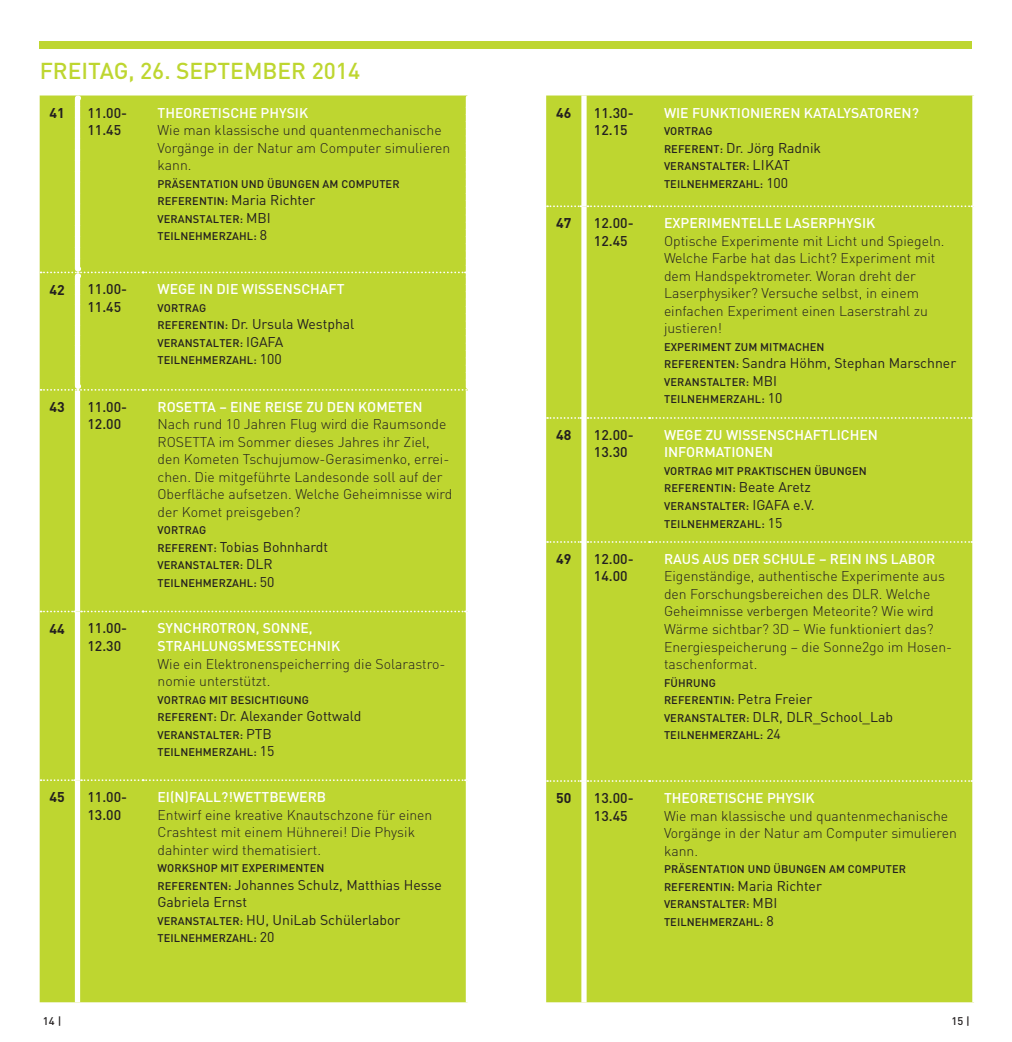
<style>
.page{position:relative;width:1012px;height:1042px;background:#fff}
.page>*{position:absolute;margin:0;border:0;box-sizing:border-box;transform-origin:0 0}
.t1{font:500 22.75px "DIN";color:#bed630}
.t2{font:300 14px/17.5px "DIN";color:#231f20}
.t3{font:14px/17.5px "DIN";color:#231f20}
.t4{font:500 14px/17.5px "DIN";color:#fff}
.t5{font:500 14px/17.5px "DIN";color:#231f20}
.t6{font:700 14px "DIN";color:#231f20}
.t7{font:500 11.03px/17.5px "DIN";letter-spacing:.01em;color:#231f20}
.s1{font-weight:500;font-size:11.03px}
.s2{font-weight:400;font-size:14px}
</style>
<div class="page">
<div style="left:40px;top:41px;width:932px;height:7px;background:#bed630"></div>
<div style="left:40px;top:95px;width:426px;height:907px;background:#bed630"></div>
<svg style="left:41px;top:610px;width:34px;height:2px"></svg>
<svg style="left:81px;top:610px;width:385px;height:2px"></svg>
<svg style="left:41px;top:779px;width:34px;height:2px"></svg>
<svg style="left:81px;top:779px;width:385px;height:2px"></svg>
<div style="left:75px;top:391px;width:5px;height:220px;background:#fff"></div>
<div style="left:75px;top:611px;width:5px;height:169px;background:#fff"></div>
<div style="left:75px;top:780px;width:5px;height:222px;background:#fff"></div>
<div style="left:41px;top:95px;width:427px;height:296px;background:#bed630"></div>
<div style="left:546px;top:95px;width:426px;height:907px;background:#bed630"></div>
<svg style="left:547px;top:205px;width:34px;height:2px"></svg>
<svg style="left:587px;top:205px;width:385px;height:2px"></svg>
<svg style="left:547px;top:417px;width:34px;height:2px"></svg>
<svg style="left:587px;top:417px;width:385px;height:2px"></svg>
<svg style="left:547px;top:541px;width:34px;height:2px"></svg>
<svg style="left:587px;top:541px;width:385px;height:2px"></svg>
<svg style="left:547px;top:780px;width:34px;height:2px"></svg>
<svg style="left:587px;top:780px;width:385px;height:2px"></svg>
<svg style="left:972px;top:95px;width:2px;height:111px"></svg>
<svg style="left:972px;top:206px;width:2px;height:212px"></svg>
<svg style="left:972px;top:418px;width:1px;height:124px"></svg>
<svg style="left:972px;top:542px;width:1px;height:239px"></svg>
<svg style="left:972px;top:781px;width:1px;height:221px"></svg>
<div style="left:581px;top:95px;width:6px;height:111px;background:#fff"></div>
<div style="left:581px;top:206px;width:6px;height:212px;background:#fff"></div>
<div style="left:581px;top:418px;width:6px;height:124px;background:#fff"></div>
<div style="left:581px;top:542px;width:6px;height:239px;background:#fff"></div>
<div style="left:581px;top:781px;width:6px;height:221px;background:#fff"></div>
<h1 class="t1" style="left:40px;top:56px;width:322px">FREITAG, 26. SEPTEM BER 2014</h1>
<p class="t6" style="left:50px;top:103px;width:17px">41</p>
<p class="t5" style="left:87px;top:103px;width:41px">11.00-<br>11.45</p>
<p class="t4" style="left:158px;top:103px;width:151px">THEORETISCHE PHYSIK</p>
<p class="t2" style="left:158px;top:121px;width:294px">Wie man klassische und quantenmechanische<br>Vorgänge in der Natur am Computer simulieren kann.</p>
<p class="t7" style="left:158px;top:174px;width:244px">PRÄSENTATION UND ÜBUNGEN AM COM PUTER</p>
<p class="t3" style="left:158px;top:191px;width:159px"><span class="s1">REFERENTIN:</span> Maria Richter</p>
<p class="t7" style="left:158px;top:209px;width:115px">VERANSTALTER: <span class="s2">MBI<br></span>TEILNEHM ERZAHL: <span class="s2">8</span></p>
<p class="t6" style="left:50px;top:280px;width:17px">42</p>
<p class="t5" style="left:87px;top:280px;width:41px">11.00-<br>11.45</p>
<p class="t4" style="left:158px;top:280px;width:180px">WEGE IN DIE WISSENSCHAFT</p>
<p class="t7" style="left:158px;top:299px;width:50px">VORT RAG</p>
<p class="t3" style="left:158px;top:315px;width:198px"><span class="s1">REFERENTIN:</span> Dr. Ursula Westphal</p>
<p class="t7" style="left:158px;top:334px;width:127px">VERANSTALTER: <span class="s2">IGAFA<br></span>TEILNEHM ERZAHL: <span class="s2">100</span></p>
<p class="t6" style="left:50px;top:398px;width:17px">43</p>
<p class="t5" style="left:87px;top:397px;width:41px">11.00-<br>12.00</p>
<p class="t4" style="left:158px;top:397px;width:10px">ROSE</p>
<p class="t4" style="left:192px;top:397px;width:232px">TTA – EINE REISE ZU DEN KOM ETEN</p>
<p class="t2" style="left:158px;top:415px;width:296px">Nach rund 10 Jahren Flug wird die Raumsonde ROSETTA im Sommer dieses Jahres ihr Ziel, den Kometen Tschujumow-Gerasimenko, errei&shy;chen. Die mitgeführte Landesonde soll auf der Oberfläche aufsetzen. Welche Geheimnisse wird der Komet preisgeben?</p>
<p class="t7" style="left:158px;top:521px;width:50px">VORT RAG</p>
<p class="t3" style="left:158px;top:538px;width:172px"><span class="s1">REFERENT:</span> Tobias Bohnhardt</p>
<p class="t7" style="left:158px;top:556px;width:118px">VERANSTALTER: <span class="s2">DLR<br></span>TEILNEHM ERZAHL: <span class="s2">50</span></p>
<p class="t6" style="left:50px;top:619px;width:17px">44</p>
<p class="t5" style="left:87px;top:619px;width:41px">11.00-<br>12.30</p>
<p class="t4" style="left:158px;top:619px;width:183px">SYNCHROTRON, SONNE,<br>STRAHLUNGSM ESSTECHNIK</p>
<p class="t2" style="left:158px;top:654px;width:289px">Wie ein Elektronenspeicherring die Solarastro&shy;nomie unterstützt.</p>
<p class="t7" style="left:158px;top:690px;width:153px">VORTRAG M IT BESICHTIGUNG</p>
<p class="t3" style="left:158px;top:707px;width:206px"><span class="s1">REFERENT:</span> Dr. Alexander Gottwald</p>
<p class="t7" style="left:158px;top:725px;width:118px">VERANSTALTER: <span class="s2">PTB<br></span>TEILNEHM ERZAHL: <span class="s2">15</span></p>
<p class="t6" style="left:50px;top:788px;width:17px">45</p>
<p class="t5" style="left:87px;top:788px;width:41px">11.00-<br>13.00</p>
<p class="t4" style="left:158px;top:788px;width:170px">EI(N)FALL?!WETTBEWERB</p>
<p class="t2" style="left:158px;top:806px;width:276px">Entwirf eine kreative Knautschzone für einen<br>Crashtest mit einem Hühnerei! Die Physik dahinter wird thematisiert.</p>
<p class="t7" style="left:158px;top:859px;width:169px">WORKSHOP M IT EXPERIM ENTEN</p>
<p class="t3" style="left:157px;top:875px;width:286px"><span class="s1">REFERENTEN:</span> Johannes Schulz, Matthias Hesse<br>Gabriela Ernst<br><span class="s1">VERANSTALTER:</span> HU, UniLab Schülerlabor</p>
<p class="t7" style="left:158px;top:929px;width:118px">TEILNEHM ERZAHL: <span class="s2">20</span></p>
<p class="t6" style="left:556px;top:103px;width:17px">46</p>
<p class="t5" style="left:594px;top:103px;width:41px">11.30-<br>12.15</p>
<p class="t4" style="left:664px;top:103px;width:256px">WIE FUNKTIONIEREN KATALYSATOREN?</p>
<p class="t7" style="left:664px;top:122px;width:50px">VORT RAG</p>
<p class="t3" style="left:664px;top:138px;width:159px"><span class="s1">REFERENT:</span> Dr. Jörg Radnik</p>
<p class="t7" style="left:664px;top:157px;width:128px">VERANSTALTER: <span class="s2">LIKAT<br></span>TEILNEHM ERZAHL: <span class="s2">100</span></p>
<p class="t6" style="left:556px;top:214px;width:17px">47</p>
<p class="t5" style="left:594px;top:214px;width:41px">12.00-<br>12.45</p>
<p class="t4" style="left:664px;top:214px;width:212px">EXPERIM ENTELLE LASERPHYSIK</p>
<p class="t2" style="left:664px;top:232px;width:282px">Optische Experimente mit Licht und Spiegeln.<br>Welche Farbe hat das Licht? Experiment mit dem Handspektrometer. Woran dreht der Laserphysiker? Versuche selbst, in einem einfachen Experiment einen Laserstrahl zu justieren!</p>
<p class="t7" style="left:664px;top:338px;width:162px">EXPERIM ENT ZUM MITMACHEN</p>
<p class="t3" style="left:664px;top:354px;width:294px"><span class="s1">REFERENTEN:</span> Sandra Höhm, Stephan Marschner</p>
<p class="t7" style="left:664px;top:373px;width:120px">VERANSTALTER: <span class="s2">MBI<br></span>TEILNEHM ERZAHL: <span class="s2">10</span></p>
<p class="t6" style="left:556px;top:426px;width:17px">48</p>
<p class="t5" style="left:594px;top:426px;width:41px">12.00-<br>13.30</p>
<p class="t4" style="left:664px;top:426px;width:215px">WEGE ZU WISSENSCHAFTLICHEN<br>I NFORMATIONEN</p>
<p class="t7" style="left:664px;top:462px;width:204px">VORTRAG M IT PRAKTISCHEN Ü BUNGEN<br>REFERENTIN: <span class="s2">Beate Aretz<br></span>VERANSTALTER: <span class="s2">IGAFA e.V.<br></span>TEILNEHM ERZAHL: <span class="s2">15</span></p>
<p class="t6" style="left:556px;top:550px;width:17px">49</p>
<p class="t5" style="left:594px;top:550px;width:41px">12.00-<br>14.00</p>
<p class="t4" style="left:664px;top:550px;width:273px">RAUS AUS DER SCHULE – REIN INS LABOR</p>
<p class="t2" style="left:664px;top:567px;width:290px">Eigenständige, authentische Experimente aus den Forschungsbereichen des DLR. Welche Geheimnisse verbergen Meteorite? Wie wird Wärme sichtbar? 3D – Wie funktioniert das?<br>Energiespeicherung – die Sonne2go im Hosen&shy;taschenformat.</p>
<p class="t7" style="left:664px;top:673px;width:150px">FÜHRUNG<br>REFERENTIN: <span class="s2">Petra Freier</span></p>
<p class="t3" style="left:664px;top:707px;width:231px"><span class="s1">VERANSTALTER:</span> DLR, DLR_School_Lab</p>
<p class="t7" style="left:664px;top:726px;width:118px">TEILNEHM ERZAHL: <span class="s2">24</span></p>
<p class="t6" style="left:556px;top:789px;width:17px">50</p>
<p class="t5" style="left:594px;top:789px;width:41px">13.00-<br>13.45</p>
<p class="t4" style="left:664px;top:789px;width:151px">THEORETISCHE PHYSIK</p>
<p class="t2" style="left:664px;top:806px;width:294px">Wie man klassische und quantenmechanische<br>Vorgänge in der Natur am Computer simulieren kann.</p>
<p class="t7" style="left:664px;top:860px;width:244px">PRÄSENTATION UND ÜBUNGEN AM COM PUTER</p>
<p class="t3" style="left:664px;top:876px;width:159px"><span class="s1">REFERENTIN:</span> Maria Richter</p>
<p class="t7" style="left:664px;top:895px;width:115px">VERANSTALTER: <span class="s2">MBI<br></span>TEILNEHM ERZAHL: <span class="s2">8</span></p>
<p class="t7" style="left:43px;top:1011px;width:20px">14 |</p>
<p class="t7" style="left:951px;top:1011px;width:20px">15 |</p>
</div>
